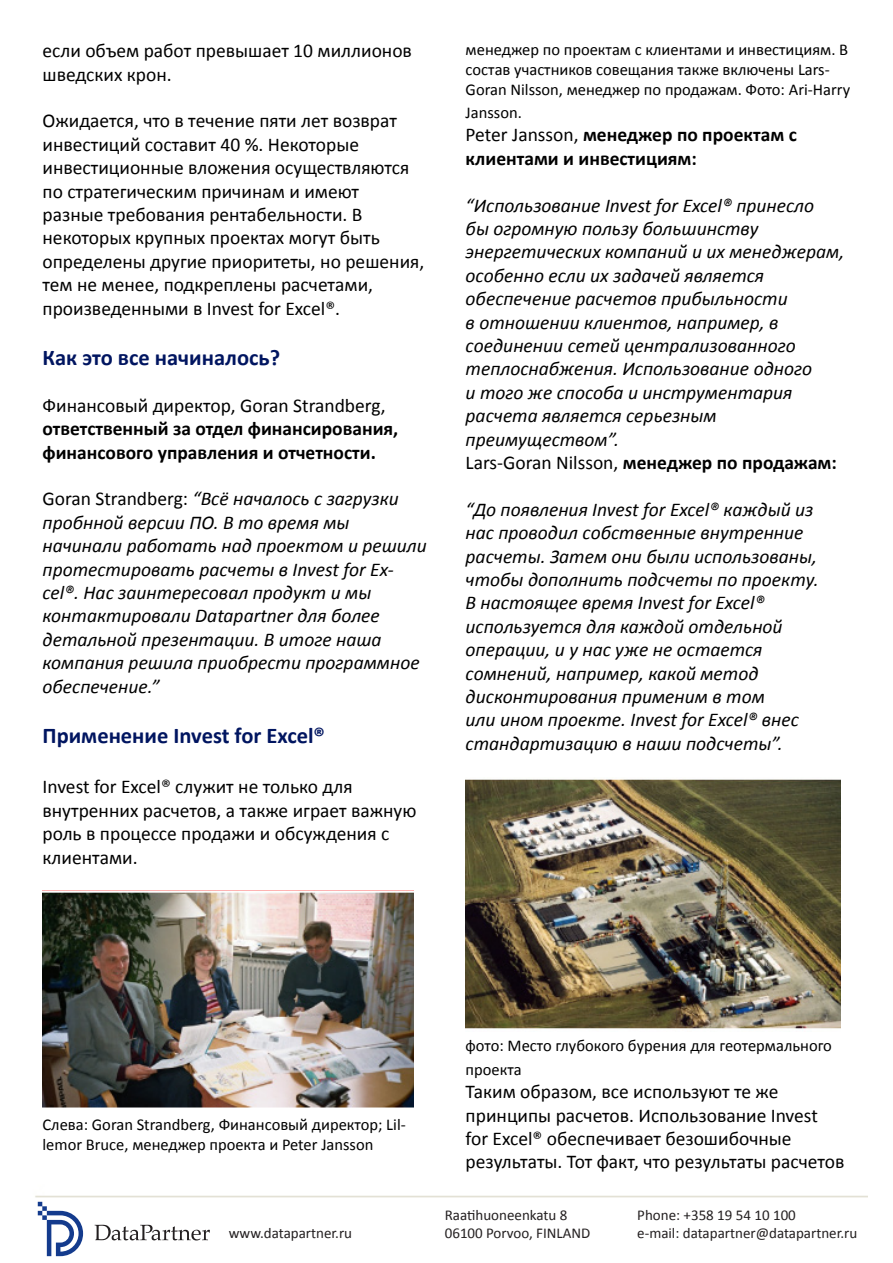
<style>
.page{position:relative;width:893px;height:1263px;background:#fff}
.page>*{position:absolute;margin:0;border:0;box-sizing:border-box;transform-origin:0 0}
.t1{font:700 22.5px "Calibri";color:#001560}
.t2{font:italic 19.5px/23.4px "Calibri";color:#000}
.t3{font:19.5px/23.4px "Calibri";color:#000}
.t4{font:700 19.5px/23.4px "Calibri";color:#000}
.t5{font:16.5px/19.8px "Calibri";color:#000}
.t6{font:15px "Calibri";color:#231f20}
.s1{font-weight:400}
.s2{font-style:normal}
</style>
<div class="page">
<svg style="left:95px;top:1225px;width:115px;height:15px"></svg>
<svg style="left:38px;top:1202px;width:45px;height:54px"></svg>
<img style="left:43px;top:892px;width:370px;height:216px">
<img style="left:466px;top:779px;width:374px;height:250px">
<p class="t3" style="left:43px;top:38px;width:371px">если объем работ превышает 10 миллионов шведских крон.</p>
<p class="t3" style="left:43px;top:108px;width:383px">Ожидается, что в течение пяти лет возврат инвестиций составит 40 %. Некоторые инвестиционные вложения осуществляются по стратегическим причинам и имеют разные требования рентабельности. В некоторых крупных проектах могут быть определены другие приоритеты, но решения, тем не менее, подкреплены расчетами, произведенными в Invest for Excel®.</p>
<p class="t1" style="left:43px;top:344px;width:239px">Как это все начиналось?</p>
<p class="t4" style="left:43px;top:393px;width:357px"><span class="s1">Финансовый директор, Goran Strandberg, </span>ответственный за отдел финансирования, финансового управления и отчетности.</p>
<p class="t2" style="left:43px;top:486px;width:386px"><span class="s2">Goran Strandberg:</span> “Всё началось с загрузки пробнной версии ПО. В то время мы начинали работать над проектом и решили протестировать расчеты в Invest for Ex&shy;cel®. Нас заинтересовал продукт и мы контактировали Datapartner для более детальной презентации. В итоге наша компания решила приобрести программное обеспечение.”</p>
<p class="t1" style="left:43px;top:722px;width:284px">Применение Invest for Excel®</p>
<p class="t3" style="left:43px;top:774px;width:376px">Invest for Excel® служит не только для внутренних расчетов, а также играет важную роль в процессе продажи и обсуждения с клиентами.</p>
<p class="t5" style="left:466px;top:39px;width:386px">менеджер по проектам с клиентами и инвестициям. В состав участников совещания также включены Lars-<br>Goran Nilsson, менеджер по продажам. Фото: Ari-Harry</p>
<p class="t5" style="left:466px;top:102px;width:58px">Jansson.</p>
<p class="t4" style="left:466px;top:122px;width:333px"><span class="s1">Peter Jansson,</span> менеджер по проектам с клиентами и инвестициям:</p>
<p class="t2" style="left:466px;top:192px;width:380px">“Использование Invest for Excel® принесло<br>бы огромную пользу большинству энергетических компаний и их менеджерам, особенно если их задачей является обеспечение расчетов прибыльности<br>в отношении клиентов, например, в соединении сетей централизованного теплоснабжения. Использование одного<br>и того же способа и инструментария расчета является серьезным преимуществом”.</p>
<p class="t4" style="left:466px;top:450px;width:373px"><span class="s1">Lars-Goran Nilsson,</span> менеджер по продажам:</p>
<p class="t2" style="left:466px;top:497px;width:355px">“До появления Invest for Excel® каждый из нас проводил собственные внутренние расчеты. Затем они были использованы, чтобы дополнить подсчеты по проекту.<br>В настоящее время Invest for Excel® используется для каждой отдельной операции, и у нас уже не остается сомнений, например, какой метод дисконтирования применим в том<br>или ином проекте. Invest for Excel® внес стандартизацию в наши подсчеты”.</p>
<p class="t5" style="left:43px;top:1114px;width:365px">Слева: Goran Strandberg, Финансовый директор; Lil&shy;lemor Bruce, менеджер проекта и Peter Jansson</p>
<p class="t5" style="left:466px;top:1033px;width:368px;line-height:23.4px">фото: Место глубокого бурения для геотермального проекта</p>
<p class="t3" style="left:466px;top:1079px;width:380px">Таким образом, все используют те же принципы расчетов. Использование Invest for Excel® обеспечивает безошибочные результаты. Тот факт, что результаты расчетов</p>
<p class="t6" style="left:445px;top:1205px;width:124px">Raatihuoneenkatu 8</p>
<p class="t6" style="left:637px;top:1205px;width:160px">Phone: +358 19 54 10 100</p>
<p class="t6" style="left:229px;top:1223px;width:125px">www.datapartner.ru</p>
<p class="t6" style="left:445px;top:1223px;width:147px">06100 Porvoo, FINLAND</p>
<p class="t6" style="left:637px;top:1223px;width:222px">e-mail: datapartner@datapartner.ru</p>
</div>
